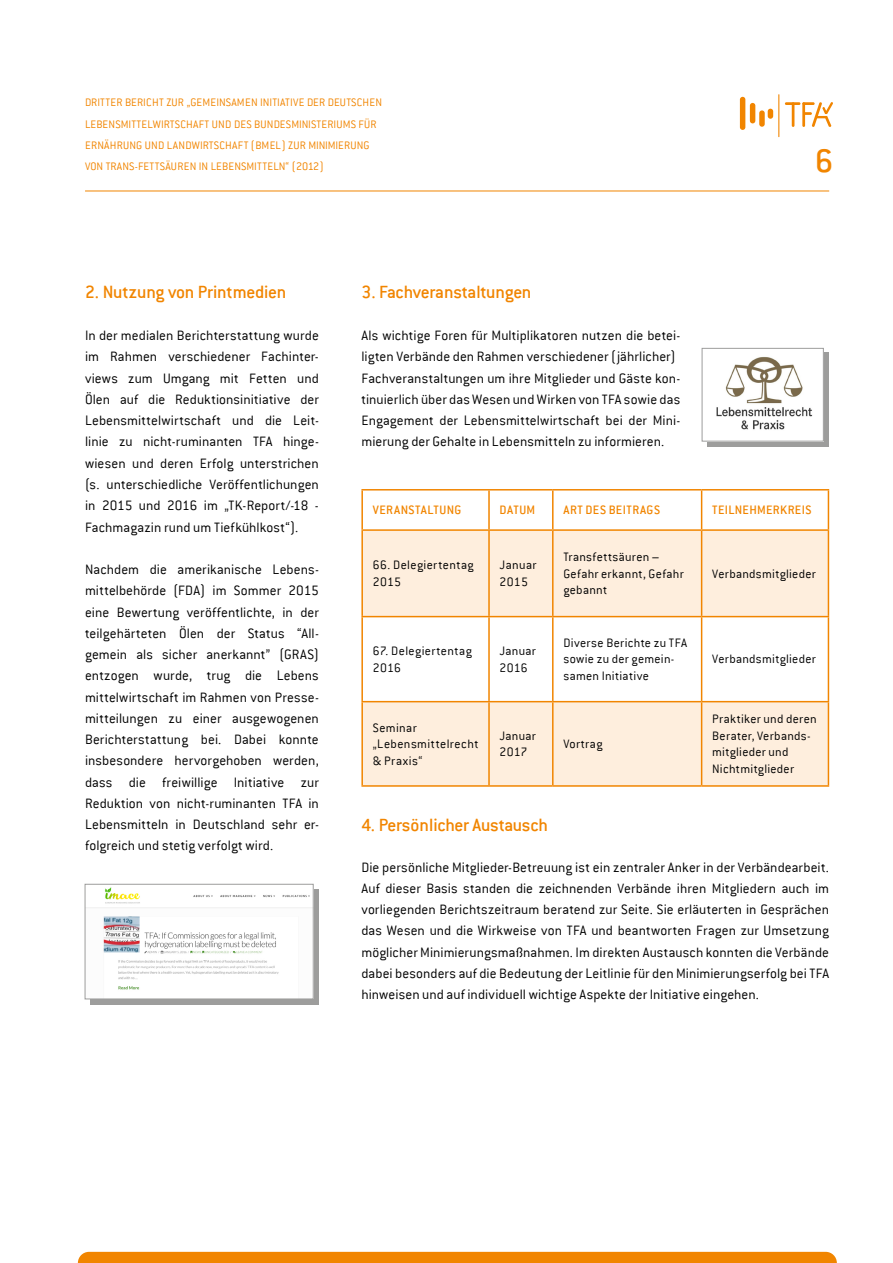
<style>
.page{position:relative;width:893px;height:1263px;background:#fff}
.page>*{position:absolute;margin:0;border:0;box-sizing:border-box;transform-origin:0 0}
.t1{font:500 36px "Conduit ITC";color:#f18500}
.t2{font:500 19.5px "Conduit ITC";letter-spacing:-.015em;color:#f18500}
.t3{font:300 15px/21.3px "Conduit ITC";color:#000;text-align:justify}
.t4{font:300 13.5px/16.5px "Conduit ITC";letter-spacing:.02em;color:#000}
.t5{font:500 13.5px "Conduit ITC";letter-spacing:.035em;color:#f18500}
.t6{font:300 12px "Conduit ITC";letter-spacing:.005em;color:#f18500}
</style>
<div class="page">
<div style="left:707px;top:352px;width:121px;height:94px;background:#9d9d9c"></div>
<div style="left:90px;top:889px;width:229px;height:116px;background:#9d9d9c"></div>
<svg style="left:363px;top:490px;width:465px;height:39px"></svg>
<svg style="left:363px;top:531px;width:465px;height:254px;fill:#feeedd"></svg>
<hr style="left:361px;top:489px;width:128px;height:1px;background:#f18500">
<hr style="left:361px;top:490px;width:2px;height:39px;background:#f18500">
<hr style="left:489px;top:489px;width:64px;height:1px;background:#f18500">
<hr style="left:488px;top:490px;width:2px;height:39px;background:#f18500">
<hr style="left:553px;top:489px;width:149px;height:1px;background:#f18500">
<hr style="left:552px;top:490px;width:2px;height:39px;background:#f18500">
<hr style="left:702px;top:489px;width:127px;height:1px;background:#f18500">
<hr style="left:701px;top:490px;width:1px;height:39px;background:#f18500">
<hr style="left:828px;top:490px;width:1px;height:39px;background:#f18500">
<hr style="left:361px;top:529px;width:128px;height:2px;background:#f18500">
<hr style="left:361px;top:531px;width:2px;height:85px;background:#f18500">
<hr style="left:489px;top:529px;width:64px;height:2px;background:#f18500">
<hr style="left:488px;top:531px;width:2px;height:85px;background:#f18500">
<hr style="left:553px;top:529px;width:149px;height:2px;background:#f18500">
<hr style="left:552px;top:531px;width:2px;height:85px;background:#f18500">
<hr style="left:702px;top:529px;width:127px;height:2px;background:#f18500">
<hr style="left:701px;top:531px;width:1px;height:85px;background:#f18500">
<hr style="left:828px;top:531px;width:1px;height:85px;background:#f18500">
<hr style="left:361px;top:616px;width:128px;height:1px;background:#f18500">
<hr style="left:361px;top:617px;width:2px;height:84px;background:#f18500">
<hr style="left:489px;top:616px;width:64px;height:1px;background:#f18500">
<hr style="left:488px;top:617px;width:2px;height:84px;background:#f18500">
<hr style="left:553px;top:616px;width:149px;height:1px;background:#f18500">
<hr style="left:552px;top:617px;width:2px;height:84px;background:#f18500">
<hr style="left:702px;top:616px;width:127px;height:1px;background:#f18500">
<hr style="left:701px;top:617px;width:1px;height:84px;background:#f18500">
<hr style="left:828px;top:617px;width:1px;height:84px;background:#f18500">
<hr style="left:361px;top:701px;width:128px;height:1px;background:#f18500">
<hr style="left:361px;top:702px;width:2px;height:83px;background:#f18500">
<hr style="left:361px;top:785px;width:128px;height:2px;background:#f18500">
<hr style="left:489px;top:701px;width:64px;height:1px;background:#f18500">
<hr style="left:488px;top:702px;width:2px;height:83px;background:#f18500">
<hr style="left:489px;top:785px;width:64px;height:2px;background:#f18500">
<hr style="left:553px;top:701px;width:149px;height:1px;background:#f18500">
<hr style="left:552px;top:702px;width:2px;height:83px;background:#f18500">
<hr style="left:553px;top:785px;width:149px;height:2px;background:#f18500">
<hr style="left:702px;top:701px;width:127px;height:1px;background:#f18500">
<hr style="left:701px;top:702px;width:1px;height:83px;background:#f18500">
<hr style="left:828px;top:702px;width:1px;height:83px;background:#f18500">
<hr style="left:702px;top:785px;width:127px;height:2px;background:#f18500">
<img style="left:87px;top:887px;width:225px;height:110px">
<div style="left:85px;top:884px;width:229px;height:115px;border:1px solid #9d9d9c"></div>
<img style="left:707px;top:352px;width:115px;height:88px">
<div style="left:702px;top:348px;width:122px;height:94px;border:1px solid #9d9d9c"></div>
<hr style="left:85px;top:191px;width:744px;height:1px;background:#f18500">
<div style="left:740px;top:97px;width:5px;height:33px;background:#f18500;border-radius:3px"></div>
<div style="left:750px;top:103px;width:5px;height:20px;background:#f18500;border-radius:3px"></div>
<div style="left:759px;top:110px;width:6px;height:17px;background:#f18500;border-radius:3px"></div>
<div style="left:768px;top:109px;width:5px;height:10px;background:#f18500;border-radius:3px"></div>
<hr style="left:792px;top:102px;width:2px;height:25px;background:#f18500">
<hr style="left:785px;top:102px;width:15px;height:3px;background:#f18500">
<svg style="left:802px;top:102px;width:31px;height:25px"></svg>
<hr style="left:778px;top:94px;width:1px;height:43px;background:#f18500">
<div style="left:78px;top:1252px;width:759px;height:11px;background:#f18500"></div>
<p class="t6" style="left:85px;top:96px;width:119px">Dritter Bericht zur „Gemeinsamen</p>
<p class="t6" style="left:260px;top:96px;width:9px">Initiative</p>
<p class="t6" style="left:307px;top:96px;width:28px">de r deutsc</p>
<p class="t6" style="left:363px;top:96px;width:14px">hen</p>
<p class="t6" style="left:85px;top:117px;width:12px">Lebensmittelwi</p>
<p class="t6" style="left:164px;top:117px;width:56px">rtschaft und</p>
<p class="t6" style="left:234px;top:117px;width:33px">des Bundesministe</p>
<p class="t6" style="left:327px;top:117px;width:13px">riums</p>
<p class="t6" style="left:359px;top:117px;width:20px">für</p>
<p class="t6" style="left:85px;top:139px;width:45px">Ernährung</p>
<p class="t6" style="left:145px;top:139px;width:8px">und</p>
<p class="t6" style="left:167px;top:139px;width:13px">Landwi</p>
<p class="t6" style="left:203px;top:139px;width:119px">rtschaft (BMEL) zur Minimie</p>
<p class="t6" style="left:344px;top:139px;width:14px">rung</p>
<p class="t6" style="left:85px;top:160px;width:7px">von</p>
<p class="t6" style="left:106px;top:160px;width:44px">trans-Fetts</p>
<p class="t6" style="left:165px;top:160px;width:58px">äuren in Lebensmitteln</p>
<p class="t6" style="left:286px;top:160px;width:39px">“ (2012)</p>
<h2 class="t2" style="left:85px;top:281px;width:203px">2. Nutzung von Printmedien</h2>
<h2 class="t2" style="left:361px;top:281px;width:172px">3. Fachveranstaltungen</h2>
<h1 class="t1" style="left:815px;top:140px;width:20px">6</h1>
<p class="t3" style="left:85px;top:325px;width:235px">In der medialen Berichterstattung wurde im Rahmen verschiedener Fachinter&shy;views zum Umgang mit Fetten und Ölen auf die Reduktionsinitiative der Lebensmittelwirtschaft und die Leit&shy;linie zu nicht-ruminanten TFA hinge&shy;wiesen und deren Erfolg unterstrichen (s. unterschiedliche Veröffentlichungen in 2015 und 2016 im „TK-Report/-18 - Fachmagazin rund um Tiefkühlkost“).</p>
<p class="t3" style="left:85px;top:559px;width:235px">Nachdem die amerikanische Lebens&shy;mittelbehörde (FDA) im Sommer 2015 eine Bewertung veröffentlichte, in der teilgehärteten Ölen der Status “All&shy;gemein als sicher anerkannt” (GRAS) entzogen wurde, trug die Lebens mittelwirtschaft im Rahmen von Presse&shy;mitteilungen zu einer ausgewogenen Berichterstattung bei. Dabei konnte insbesondere hervorgehoben werden, dass die freiwillige Initiative zur Reduktion von nicht-ruminanten TFA in Lebensmitteln in Deutschland sehr er&shy;folgreich und stetig verfolgt wird.</p>
<p class="t3" style="left:361px;top:325px;width:320px;text-align:left">Als wichtige Foren für Multiplikatoren nutzen die betei&shy;ligten Verbände den Rahmen verschiedener (jährlicher)<br>Fachveranstaltungen um ihre Mitglieder und Gäste kon&shy;tinuierlich über das Wesen und Wirken von TFA sowie das Engagement der Lebensmittelwirtschaft bei der Mini&shy;mierung der Gehalte in Lebensmitteln zu informieren.</p>
<p class="t5" style="left:373px;top:502px;width:90px">Veranstaltun g</p>
<p class="t5" style="left:500px;top:502px;width:28px">Datum</p>
<p class="t5" style="left:563px;top:502px;width:98px">Art des Beitrags</p>
<p class="t5" style="left:712px;top:502px;width:101px">Teilnehmerkreis</p>
<p class="t4" style="left:373px;top:557px;width:102px">66. Delegiertentag<br>2015</p>
<p class="t4" style="left:500px;top:557px;width:38px">Januar<br>2015</p>
<p class="t4" style="left:563px;top:549px;width:122px">Transfettsäuren –<br>Gefahr erkannt, Gefahr gebannt</p>
<p class="t4" style="left:373px;top:643px;width:101px">67. Delegiertentag<br>2016</p>
<p class="t4" style="left:500px;top:643px;width:38px">Januar<br>2016</p>
<p class="t4" style="left:563px;top:634px;width:125px">Diverse Berichte zu TFA sowie zu der gemein&shy;samen Initiative</p>
<p class="t4" style="left:373px;top:719px;width:107px">Seminar „Lebensmittelrecht &amp; Praxis“</p>
<p class="t4" style="left:500px;top:727px;width:38px">Januar<br>2017</p>
<p class="t4" style="left:563px;top:736px;width:41px">Vortrag</p>
<h2 class="t2" style="left:361px;top:814px;width:188px">4. Persönlicher Austausch</h2>
<p class="t4" style="left:712px;top:565px;width:105px">Verbandsmitglieder</p>
<p class="t4" style="left:712px;top:651px;width:105px">Verbandsmitglieder</p>
<p class="t4" style="left:712px;top:711px;width:106px">Praktiker und deren<br>Berater, Verbands&shy;mitglieder und<br>Nichtmitglieder</p>
<p class="t3" style="left:361px;top:856px;width:469px">Die persönliche Mitglieder-Betreuung ist ein zentraler Anker in der Verbändearbeit.<br>Auf dieser Basis standen die zeichnenden Verbände ihren Mitgliedern auch im vorliegenden Berichtszeitraum beratend zur Seite. Sie erläuterten in Gesprächen das Wesen und die Wirkweise von TFA und beantworten Fragen zur Umsetzung möglicher Minimierungsmaßnahmen. Im direkten Austausch konnten die Verbände dabei besonders auf die Bedeutung der Leitlinie für den Minimierungserfolg bei TFA hinweisen und auf individuell wichtige Aspekte der Initiative eingehen.</p>
</div>
